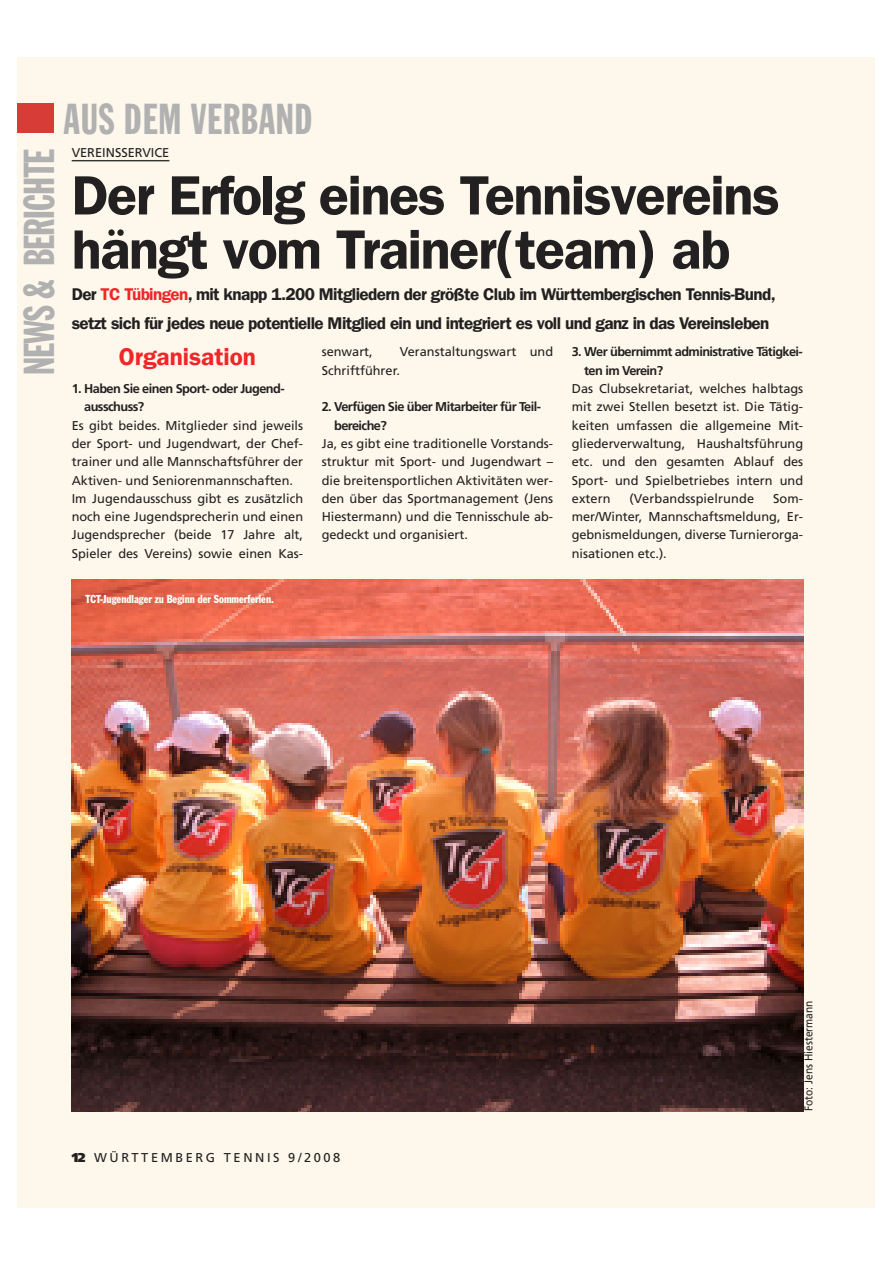
<style>
.page{position:relative;width:893px;height:1263px;background:#fff}
.page>*{position:absolute;margin:0;border:0;box-sizing:border-box;transform-origin:0 0}
.t1{font:55.65px/54.2px "Franklin Gothic LT Com Dm";letter-spacing:-.025em;color:#232021}
.t2{font:42.6px "Franklin Gothic Std Extra Cond";letter-spacing:-.02em;color:#b2b1b2}
.t3{font:42.6px "Franklin Gothic Std Extra Cond";letter-spacing:.015em;color:#b2b1b2}
.t4{font:24.3px "Franklin Gothic LT Com Dm";color:#f22529}
.t5{font:16.95px/28.5px "Franklin Gothic LT Com Dm";letter-spacing:-.035em;color:#232021}
.t6{font:12.9px "Frutiger LT Com";letter-spacing:.2em;color:#232021}
.t7{font:12.75px/18.3px "Frutiger LT Com";color:#232021;text-align:justify}
.t8{font:700 12.75px/18.3px "Frutiger LT Com";letter-spacing:-.045em;color:#232021}
.t9{font:condensed 11.4px "Franklin Gothic Std";color:#fff;scale:.9 1}
.t10{font:11.4px "Frutiger LT Com";color:#232021;scale:.9 1}
.s1{color:#f22529}
.s2{font-weight:900}
</style>
<div class="page">
<div style="left:17px;top:57px;width:857px;height:1151px;background:#fdf8eb"></div>
<svg style="left:71px;top:160px;width:99px;height:2px"></svg>
<img style="left:72px;top:579px;width:731px;height:532px">
<div style="left:17px;top:103px;width:36px;height:30px;background:#d73c37"></div>
<h2 class="t2" style="left:22px;top:375px;width:228px;rotate:-90deg">NEWS &amp; BERICHTE</h2>
<h2 class="t3" style="left:64px;top:101px;width:251px">AUS DEM VERBAND</h2>
<p class="t7" style="left:72px;top:145px;width:99px">VEREINSSERVICE</p>
<h1 class="t1" style="left:72px;top:168px;width:709px">Der Erfolg eines Tennisvereins hängt vom Trainer(team) ab</h1>
<h3 class="t5" style="left:72px;top:280px;width:705px">Der <span class="s1">TC Tübingen</span>, mit knapp 1.200 Mitgliedern der größte Club im Württembergischen Tennis-Bund, setzt sich für jedes neue potentielle Mitglied ein und integriert es voll und ganz in das Vereinsleben</h3>
<h3 class="t4" style="left:119px;top:342px;width:139px">Organisation</h3>
<p class="t8" style="left:84px;top:381px;width:202px;text-indent:-12px">1. Haben Sie einen Sport- oder Jugend&shy;ausschuss?</p>
<p class="t7" style="left:72px;top:417px;width:233px;text-align:left">Es gibt beides. Mitglieder sind jeweils der Sport- und Jugendwart, der Chef&shy;trainer und alle Mannschaftsführer der Aktiven- und Seniorenmannschaften.<br>Im Jugendausschuss gibt es zusätzlich noch eine Jugendsprecherin und einen Jugendsprecher (beide 17 Jahre alt, Spieler des Vereins) sowie einen Kas-</p>
<p class="t7" style="left:322px;top:344px;width:233px;text-indent:78px">Veranstaltungswart und<br>Schriftführer.</p>
<p class="t8" style="left:334px;top:399px;width:208px;text-indent:-12px">2. Verfügen Sie über Mitarbeiter für Teil&shy;bereiche?</p>
<p class="t7" style="left:322px;top:436px;width:233px">Ja, es gibt eine traditionelle Vorstands&shy;struktur mit Sport- und Jugendwart – die breitensportlichen Aktivitäten wer&shy;den über das Sportmanagement (Jens Hiestermann) und die Tennisschule ab&shy;gedeckt und organisiert.</p>
<p class="t7" style="left:322px;top:344px;width:53px">senwart,</p>
<p class="t8" style="left:584px;top:344px;width:220px;text-indent:-12px">3. Wer übernimmt administrative Tätigkei&shy;ten im Verein?</p>
<p class="t7" style="left:571px;top:381px;width:233px">Das Clubsekretariat, welches halbtags mit zwei Stellen besetzt ist. Die Tätig&shy;keiten umfassen die allgemeine Mit&shy;gliederverwaltung, Haushaltsführung etc. und den gesamten Ablauf des Sport- und Spielbetriebes intern und extern</p>
<p class="t7" style="left:629px;top:490px;width:126px">(Verbandsspielrunde</p>
<p class="t7" style="left:571px;top:490px;width:233px;text-indent:201px">Som&shy;mer/Winter, Mannschaftsmeldung, Er&shy;gebnismeldungen, diverse Turnierorga&shy;nisationen etc.).</p>
<p class="t9" style="left:85px;top:595px;width:211px">TCT-Jugendlager zu Beginn der Sommerferien.</p>
<p class="t6" style="left:72px;top:1152px;width:270px"><span class="s2">12</span> WÜRTTEMBERG TENNIS 9/2008</p>
<p class="t10" style="left:804px;top:1111px;width:124px;rotate:-90deg">Foto: Jens Hiestermann</p>
</div>
